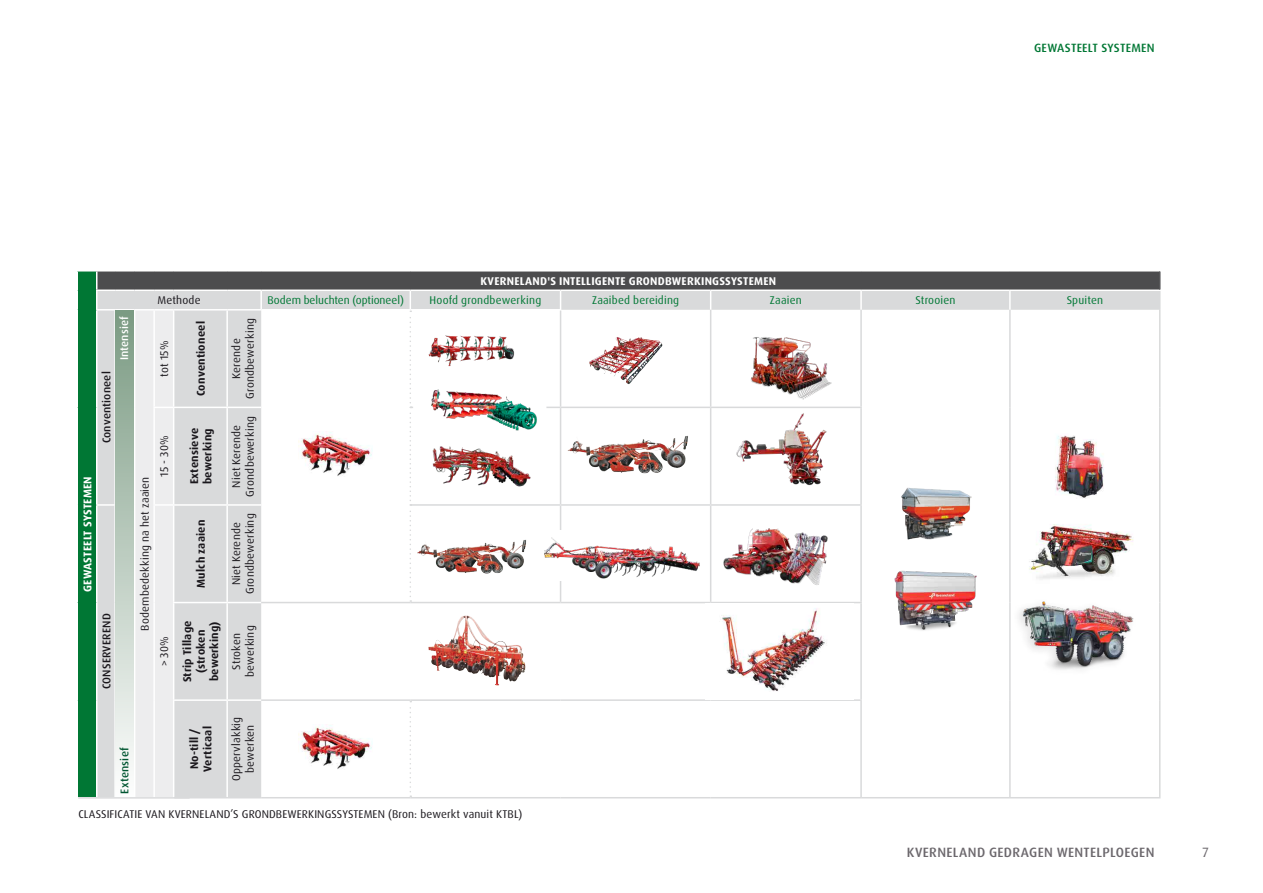
<style>
.page{position:relative;width:1263px;height:893px;background:#fff}
.page>*{position:absolute;margin:0;border:0;box-sizing:border-box;transform-origin:0 0}
.t1{font:500 13.5px "Dax Pro";letter-spacing:.025em;color:#6c686d}
.t2{font:13.5px "Dax Pro";color:#6c686d}
.t3{font:500 12px "Dax Pro";letter-spacing:.015em;color:#007734}
.t4{font:11.25px/13.5px "Dax Pro";letter-spacing:.015em;color:#1a171c;text-align:center}
.t5{font:700 11.25px/13.5px "Dax Pro";letter-spacing:.02em;color:#1a171c}
.t6{font:700 11.25px "Dax Pro";letter-spacing:.025em;color:#fff}
.t7{font:11.25px "Dax Pro";letter-spacing:.015em;color:#007734}
.t8{font:11.25px "Dax Pro";letter-spacing:-.005em;color:#007734}
.t9{font:500 11.25px "Dax Pro";letter-spacing:.02em;color:#1a171c}
.t10{font:500 11.25px "Dax Pro";letter-spacing:.015em;color:#fff}
.t11{font:500 11.25px "Dax Pro";letter-spacing:.015em;color:#005631}
</style>
<div class="page">
<div style="left:97px;top:271px;width:1063px;height:19px;background:#4c4c4e"></div>
<svg style="left:174px;top:291px;width:985px;height:506px"></svg>
<hr style="left:174px;top:270px;width:53px;height:2px;background:#fff">
<hr style="left:227px;top:270px;width:34px;height:2px;background:#fff">
<hr style="left:261px;top:270px;width:149px;height:2px;background:#fff">
<hr style="left:410px;top:270px;width:151px;height:2px;background:#fff">
<hr style="left:561px;top:270px;width:150px;height:2px;background:#fff">
<hr style="left:711px;top:270px;width:150px;height:2px;background:#fff">
<hr style="left:861px;top:270px;width:149px;height:2px;background:#fff">
<hr style="left:1010px;top:270px;width:150px;height:2px;background:#fff">
<svg style="left:260px;top:291px;width:2px;height:18px"></svg>
<svg style="left:560px;top:291px;width:1px;height:18px"></svg>
<svg style="left:710px;top:291px;width:1px;height:19px"></svg>
<svg style="left:860px;top:291px;width:2px;height:19px"></svg>
<svg style="left:1009px;top:291px;width:2px;height:19px"></svg>
<hr style="left:174px;top:309px;width:53px;height:2px;background:#fff">
<hr style="left:227px;top:309px;width:34px;height:2px;background:#fff">
<hr style="left:226px;top:311px;width:2px;height:96px;background:#fff">
<hr style="left:261px;top:309px;width:149px;height:2px;background:#fff">
<hr style="left:410px;top:309px;width:151px;height:2px;background:#fff">
<hr style="left:174px;top:407px;width:53px;height:1px;background:#fff">
<hr style="left:227px;top:407px;width:34px;height:1px;background:#fff">
<hr style="left:226px;top:408px;width:2px;height:96px;background:#fff">
<hr style="left:174px;top:504px;width:53px;height:2px;background:#fff">
<hr style="left:227px;top:504px;width:34px;height:2px;background:#fff">
<hr style="left:226px;top:506px;width:2px;height:96px;background:#fff">
<hr style="left:173px;top:602px;width:54px;height:1px;background:#fff">
<hr style="left:227px;top:602px;width:34px;height:1px;background:#fff">
<hr style="left:226px;top:603px;width:2px;height:96px;background:#fff">
<hr style="left:173px;top:699px;width:54px;height:2px;background:#fff">
<hr style="left:227px;top:699px;width:34px;height:2px;background:#fff">
<hr style="left:226px;top:701px;width:2px;height:96px;background:#fff">
<svg style="left:410px;top:291px;width:1px;height:311px"></svg>
<svg style="left:410px;top:701px;width:1px;height:96px"></svg>
<hr style="left:560px;top:311px;width:1px;height:96px;background:#d9dadb">
<hr style="left:710px;top:310px;width:1px;height:97px;background:#d9dadb">
<hr style="left:860px;top:310px;width:2px;height:97px;background:#d9dadb">
<hr style="left:1009px;top:310px;width:2px;height:97px;background:#d9dadb">
<hr style="left:411px;top:407px;width:150px;height:1px;background:#d9dadb">
<hr style="left:561px;top:407px;width:150px;height:1px;background:#d9dadb">
<hr style="left:560px;top:408px;width:1px;height:96px;background:#d9dadb">
<hr style="left:711px;top:407px;width:151px;height:1px;background:#d9dadb">
<hr style="left:710px;top:408px;width:1px;height:96px;background:#d9dadb">
<hr style="left:860px;top:408px;width:2px;height:96px;background:#d9dadb">
<hr style="left:1009px;top:407px;width:2px;height:98px;background:#d9dadb">
<hr style="left:411px;top:504px;width:150px;height:2px;background:#d9dadb">
<hr style="left:561px;top:504px;width:150px;height:2px;background:#d9dadb">
<hr style="left:560px;top:506px;width:1px;height:96px;background:#d9dadb">
<hr style="left:711px;top:504px;width:151px;height:2px;background:#d9dadb">
<hr style="left:710px;top:506px;width:1px;height:96px;background:#d9dadb">
<hr style="left:860px;top:506px;width:2px;height:96px;background:#d9dadb">
<hr style="left:1009px;top:505px;width:2px;height:97px;background:#d9dadb">
<hr style="left:261px;top:602px;width:149px;height:1px;background:#d9dadb">
<hr style="left:410px;top:602px;width:151px;height:1px;background:#d9dadb">
<hr style="left:561px;top:602px;width:150px;height:1px;background:#d9dadb">
<hr style="left:711px;top:602px;width:151px;height:1px;background:#d9dadb">
<hr style="left:860px;top:603px;width:2px;height:96px;background:#d9dadb">
<hr style="left:1009px;top:602px;width:2px;height:98px;background:#d9dadb">
<hr style="left:261px;top:699px;width:149px;height:2px;background:#d9dadb">
<hr style="left:410px;top:699px;width:151px;height:2px;background:#d9dadb">
<hr style="left:561px;top:699px;width:150px;height:2px;background:#d9dadb">
<hr style="left:711px;top:699px;width:151px;height:2px;background:#d9dadb">
<hr style="left:860px;top:701px;width:2px;height:96px;background:#d9dadb">
<hr style="left:1009px;top:700px;width:2px;height:97px;background:#d9dadb">
<hr style="left:861px;top:797px;width:149px;height:1px;background:#d9dadb">
<hr style="left:1010px;top:797px;width:150px;height:1px;background:#d9dadb">
<svg style="left:77px;top:271px;width:97px;height:526px;background:#abc7b8"></svg>
<hr style="left:134px;top:311px;width:1px;height:96px;background:#fff">
<hr style="left:134px;top:407px;width:1px;height:98px;background:#fff">
<hr style="left:134px;top:505px;width:1px;height:97px;background:#fff">
<hr style="left:134px;top:602px;width:1px;height:98px;background:#fff">
<hr style="left:134px;top:700px;width:1px;height:97px;background:#fff">
<hr style="left:174px;top:797px;width:53px;height:1px;background:#d9dadb">
<hr style="left:227px;top:797px;width:34px;height:1px;background:#d9dadb">
<hr style="left:261px;top:797px;width:149px;height:1px;background:#d9dadb">
<hr style="left:410px;top:797px;width:151px;height:1px;background:#d9dadb">
<hr style="left:561px;top:797px;width:150px;height:1px;background:#d9dadb">
<hr style="left:711px;top:797px;width:150px;height:1px;background:#d9dadb">
<svg style="left:1159px;top:272px;width:1px;height:38px"></svg>
<hr style="left:1159px;top:310px;width:1px;height:97px;background:#d9dadb">
<hr style="left:1159px;top:407px;width:1px;height:98px;background:#d9dadb">
<hr style="left:1159px;top:505px;width:1px;height:97px;background:#d9dadb">
<hr style="left:1159px;top:602px;width:1px;height:98px;background:#d9dadb">
<hr style="left:1159px;top:700px;width:1px;height:97px;background:#d9dadb">
<hr style="left:153px;top:311px;width:2px;height:96px;background:#fff">
<hr style="left:153px;top:408px;width:2px;height:96px;background:#fff">
<hr style="left:153px;top:506px;width:2px;height:96px;background:#fff">
<hr style="left:153px;top:602px;width:2px;height:98px;background:#fff">
<hr style="left:153px;top:700px;width:2px;height:97px;background:#fff">
<div style="left:116px;top:311px;width:18px;height:486px;background:linear-gradient(to bottom,#7a9a82,#fdfdfd)"></div>
<hr style="left:78px;top:797px;width:112px;height:2px;background:#d9dadb">
<div style="left:715px;top:325px;width:142px;height:75px;background:#fff"></div>
<img style="left:750px;top:337px;width:82px;height:63px">
<img style="left:416px;top:383px;width:127px;height:50px">
<div style="left:539px;top:530px;width:164px;height:50px;background:#fff"></div>
<img style="left:545px;top:537px;width:155px;height:42px">
<img style="left:417px;top:539px;width:110px;height:37px">
<img style="left:877px;top:571px;width:107px;height:64px">
<img style="left:884px;top:478px;width:92px;height:67px">
<div style="left:368px;top:615px;width:213px;height:71px;background:#fff"></div>
<img style="left:428px;top:615px;width:73px;height:71px">
<div style="left:714px;top:521px;width:129px;height:66px;background:#fff"></div>
<img style="left:723px;top:528px;width:105px;height:57px">
<div style="left:1001px;top:582px;width:153px;height:107px;background:#fff"></div>
<img style="left:1023px;top:601px;width:111px;height:69px">
<img style="left:1024px;top:519px;width:109px;height:63px">
<img style="left:1050px;top:434px;width:58px;height:66px">
<img style="left:298px;top:724px;width:74px;height:49px">
<img style="left:298px;top:432px;width:74px;height:49px">
<img style="left:417px;top:431px;width:128px;height:73px">
<img style="left:410px;top:311px;width:131px;height:71px">
<img style="left:589px;top:337px;width:29px;height:37px">
<img style="left:566px;top:435px;width:124px;height:41px">
<img style="left:724px;top:408px;width:110px;height:81px">
<img style="left:705px;top:603px;width:149px;height:96px">
<p class="t6" style="left:480px;top:274px;width:297px">KVERNELAND'S INTELLIGENTE GRONDBWERKINGSSYSTEMEN</p>
<p class="t3" style="left:1034px;top:40px;width:122px">GEWASTEELT SYSTEMEN</p>
<p class="t9" style="left:99px;top:443px;width:74px;rotate:-90deg">Conventioneel</p>
<p class="t10" style="left:117px;top:360px;width:46px;rotate:-90deg">Intensief</p>
<p class="t6" style="left:80px;top:592px;width:117px;rotate:-90deg">GEWASTEELT SYSTEMEN</p>
<p class="t9" style="left:99px;top:689px;width:77px;rotate:-90deg">CONSERVEREND</p>
<p class="t4" style="left:157px;top:294px;width:45px">Methode</p>
<p class="t8" style="left:268px;top:293px;width:138px">Bodem beluchten (optioneel)</p>
<p class="t7" style="left:430px;top:293px;width:113px">Hoofd grondbewerking</p>
<p class="t7" style="left:592px;top:293px;width:89px">Zaaibed bereiding</p>
<p class="t7" style="left:770px;top:293px;width:33px">Zaaien</p>
<p class="t7" style="left:915px;top:293px;width:42px">Strooien</p>
<p class="t7" style="left:1067px;top:293px;width:38px">Spuiten</p>
<p class="t4" style="left:138px;top:631px;width:156px;rotate:-90deg">Bodembedekking na het zaaien</p>
<p class="t4" style="left:158px;top:377px;width:37px;rotate:-90deg">tot 15%</p>
<p class="t5" style="left:194px;top:396px;width:77px;rotate:-90deg">Conventioneel</p>
<p class="t4" style="left:230px;top:399px;width:82px;rotate:-90deg">Kerende<br>Grondbewerking</p>
<p class="t4" style="left:158px;top:477px;width:43px;rotate:-90deg">15 - 30%</p>
<p class="t5" style="left:187px;top:484px;width:58px;rotate:-90deg">Extensieve bewerking</p>
<p class="t4" style="left:230px;top:497px;width:82px;rotate:-90deg">Niet Kerende<br>Grondbewerking</p>
<p class="t4" style="left:158px;top:666px;width:32px;rotate:-90deg">&gt; 30%</p>
<p class="t5" style="left:194px;top:588px;width:70px;rotate:-90deg">Mulch zaaien</p>
<p class="t4" style="left:230px;top:594px;width:82px;rotate:-90deg">Niet Kerende<br>Grondbewerking</p>
<p class="t5" style="left:181px;top:682px;width:64px;text-align:center;rotate:-90deg">Strip Tillage (stroken bewerking)</p>
<p class="t4" style="left:230px;top:677px;width:53px;rotate:-90deg">Stroken bewerking</p>
<p class="t5" style="left:187px;top:772px;width:47px;rotate:-90deg">No-till /<br>Verticaal</p>
<p class="t4" style="left:230px;top:781px;width:66px;rotate:-90deg">Oppervlakkig bewerken</p>
<p class="t11" style="left:117px;top:794px;width:48px;rotate:-90deg">Extensief</p>
<p class="t4" style="left:78px;top:807px;width:445px">CLASSIFICATIE VAN KVERNELAND’S GRONDBEWERKINGSSYSTEMEN (Bron: bewerkt vanuit KTBL)</p>
<p class="t1" style="left:907px;top:843px;width:249px">KVERNELAND GEDRAGEN WENTELPLOEGEN</p>
<p class="t2" style="left:1202px;top:843px;width:8px">7</p>
</div>
